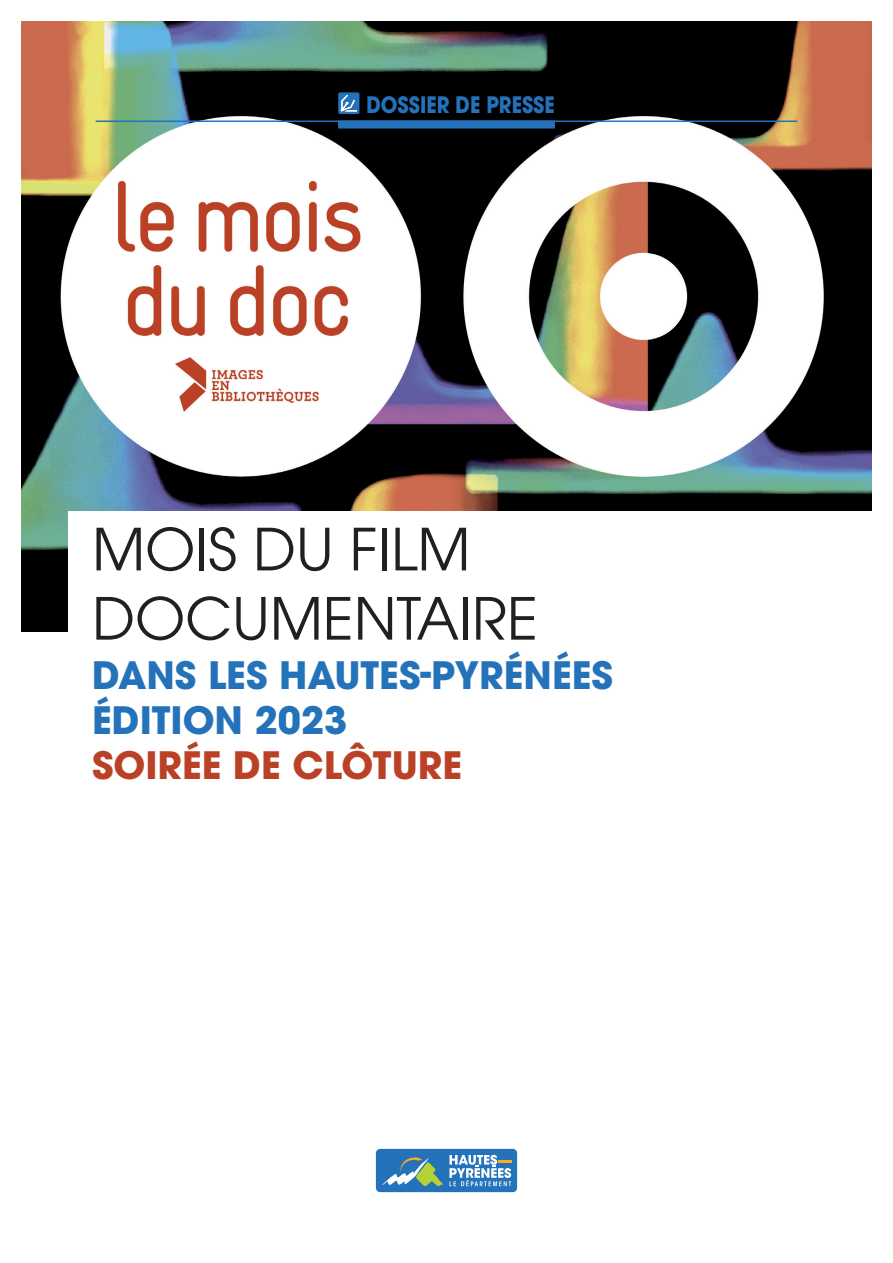
<style>
.page{position:relative;width:893px;height:1263px;background:#fff}
.page>*{position:absolute;margin:0;border:0;box-sizing:border-box;transform-origin:0 0}
.t1{font:57.75px/69.3px "ITC Avant Garde Pro";color:#231f20}
.t2{font:700 37.5px/45px "ITC Avant Garde Pro";color:#2472ba}
.t3{font:700 37.5px "ITC Avant Garde Pro";color:#ba4126}
.t4{font:700 22.5px "ITC Avant Garde Pro";color:#2472ba;scale:.87 1}
</style>
<div class="page">
<img style="left:21px;top:21px;width:851px;height:610px">
<div style="left:69px;top:511px;width:824px;height:128px;background:#fff"></div>
<div style="left:338px;top:120px;width:217px;height:9px;background:#2472ba"></div>
<div style="left:338px;top:92px;width:21px;height:22px;border:2px solid #2472ba"></div>
<svg style="left:341px;top:95px;width:16px;height:17px"></svg>
<hr style="left:96px;top:120px;width:701px;height:2px;background:#2472ba">
<div style="left:376px;top:1149px;width:141px;height:43px;background:#2472ba;border-radius:4px"></div>
<svg style="left:449px;top:1155px;width:62px;height:31px"></svg>
<svg style="left:382px;top:1157px;width:61px;height:29px"></svg>
<p class="t4" style="left:366px;top:89px;width:218px">DOSSIER DE PRESSE</p>
<h1 class="t1" style="left:92px;top:514px;width:447px">MOIS DU FILM<br>DOCUMENTAIRE</h1>
<p class="t2" style="left:92px;top:652px;width:522px">DANS LES HAUTES-PYRÉNÉES<br>ÉDITION 2023</p>
<p class="t3" style="left:92px;top:740px;width:372px">SOIRÉE DE CLÔTURE</p>
</div>
